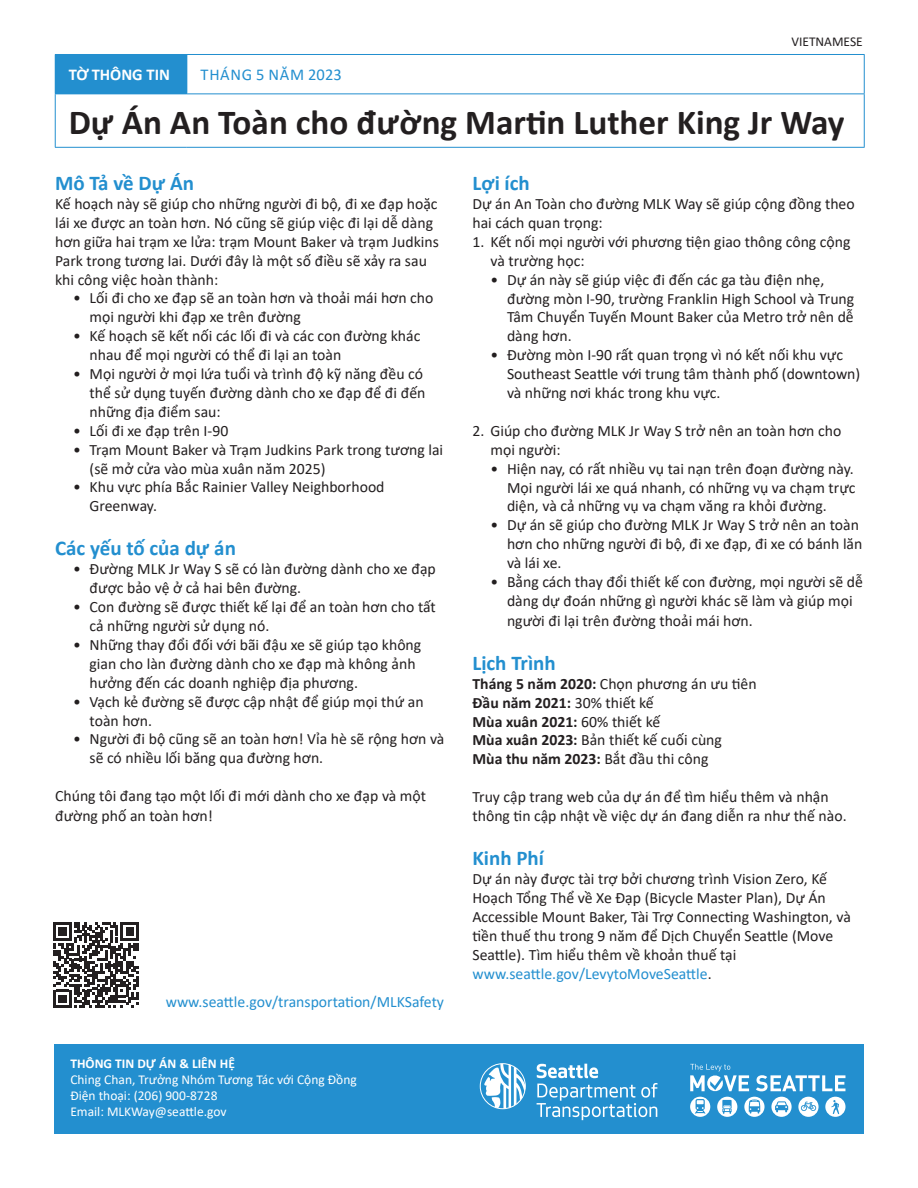
<style>
.page{position:relative;width:918px;height:1188px;background:#fff}
.page>*{position:absolute;margin:0;border:0;box-sizing:border-box;transform-origin:0 0}
.t1{font:700 35.25px "Calibri";color:#231f20}
.t2{font:700 21px "Calibri";color:#238fcf}
.t3{font:16.5px "Calibri";letter-spacing:.04em;color:#238fcf}
.t4{font:700 16.5px "Calibri";color:#fff}
.t5{font:15.75px/18.9px "Calibri";color:#231f20}
.t6{font:700 15.75px "Calibri";color:#231f20}
.t7{font:15.75px "Calibri";color:#238fcf}
.t8{font:13.5px "Calibri";color:#fff}
.t9{font:700 13.5px "Calibri";color:#fff}
.t10{font:13.5px "Calibri";color:#231f20}
.s1{font-weight:700}
.s2{font-weight:400}
.s3{color:#238fcf}
</style>
<div class="page">
<div style="left:54px;top:1044px;width:810px;height:90px;background:#238fcf"></div>
<svg style="left:756px;top:1075px;width:89px;height:16px"></svg>
<svg style="left:690px;top:1097px;width:20px;height:20px"></svg>
<svg style="left:717px;top:1097px;width:20px;height:20px"></svg>
<svg style="left:744px;top:1097px;width:21px;height:20px"></svg>
<svg style="left:771px;top:1097px;width:21px;height:20px"></svg>
<div style="left:798px;top:1097px;width:21px;height:20px;background:#fff;border-radius:50%"></div>
<div style="left:825px;top:1097px;width:21px;height:20px;background:#fff;border-radius:50%"></div>
<svg style="left:695px;top:1099px;width:11px;height:14px"></svg>
<svg style="left:749px;top:1100px;width:11px;height:14px"></svg>
<svg style="left:775px;top:1101px;width:13px;height:12px"></svg>
<svg style="left:801px;top:1102px;width:15px;height:9px"></svg>
<svg style="left:831px;top:1100px;width:8px;height:14px"></svg>
<svg style="left:722px;top:1100px;width:10px;height:14px"></svg>
<svg style="left:690px;top:1064px;width:59px;height:28px"></svg>
<svg style="left:537px;top:1064px;width:121px;height:56px"></svg>
<div style="left:480px;top:1063px;width:46px;height:46px;border:1px solid #fff;border-radius:50%"></div>
<svg style="left:484px;top:1064px;width:41px;height:45px"></svg>
<div style="left:55px;top:54px;width:132px;height:40px;background:#238fcf"></div>
<hr style="left:187px;top:54px;width:678px;height:1px;background:#238fcf">
<hr style="left:864px;top:55px;width:1px;height:38px;background:#238fcf">
<hr style="left:55px;top:94px;width:1px;height:53px;background:#238fcf">
<hr style="left:187px;top:93px;width:678px;height:1px;background:#238fcf">
<hr style="left:864px;top:94px;width:1px;height:53px;background:#238fcf">
<hr style="left:55px;top:147px;width:132px;height:1px;background:#238fcf">
<hr style="left:187px;top:147px;width:678px;height:1px;background:#238fcf">
<svg style="left:54px;top:922px;width:85px;height:86px"></svg>
<p class="t10" style="left:791px;top:32px;width:73px">VIETNAMESE</p>
<p class="t4" style="left:69px;top:63px;width:103px">TỜ THÔNG TIN</p>
<p class="t3" style="left:201px;top:63px;width:143px">THÁNG 5 NĂM 2023</p>
<p class="t1" style="left:69px;top:97px;width:777px">Dự Án An Toàn cho đường Martin Luther King Jr Way</p>
<p class="t2" style="left:55px;top:168px;width:140px">Mô Tả về Dự Án</p>
<p class="t5" style="left:55px;top:194px;width:385px">Kế hoạch này sẽ giúp cho những người đi bộ, đi xe đạp hoặc lái xe được an toàn hơn. Nó cũng sẽ giúp việc đi lại dễ dàng hơn giữa hai trạm xe lửa: trạm Mount Baker và trạm Judkins Park trong tương lai. Dưới đây là một số điều sẽ xảy ra sau khi công việc hoàn thành:</p>
<p class="t5" style="left:90px;top:288px;width:345px;text-indent:-16px">• Lối đi cho xe đạp sẽ an toàn hơn và thoải mái hơn cho mọi người khi đạp xe trên đường</p>
<p class="t5" style="left:90px;top:326px;width:332px;text-indent:-16px">• Kế hoạch sẽ kết nối các lối đi và các con đường khác nhau để mọi người có thể đi lại an toàn</p>
<p class="t5" style="left:90px;top:364px;width:338px;text-indent:-16px">• Mọi người ở mọi lứa tuổi và trình độ kỹ năng đều có thể sử dụng tuyến đường dành cho xe đạp để đi đến những địa điểm sau:</p>
<p class="t5" style="left:73px;top:421px;width:157px">• Lối đi xe đạp trên I-90</p>
<p class="t5" style="left:90px;top:440px;width:355px;text-indent:-16px">• Trạm Mount Baker và Trạm Judkins Park trong tương lai (sẽ mở cửa vào mùa xuân năm 2025)</p>
<p class="t5" style="left:90px;top:477px;width:296px;text-indent:-16px">• Khu vực phía Bắc Rainier Valley Neighborhood<br>Greenway.</p>
<p class="t2" style="left:55px;top:534px;width:182px">Các yếu tố của dự án</p>
<p class="t5" style="left:90px;top:559px;width:348px;text-indent:-16px">• Đường MLK Jr Way S sẽ có làn đường dành cho xe đạp được bảo vệ ở cả hai bên đường.</p>
<p class="t5" style="left:90px;top:597px;width:348px;text-indent:-16px">• Con đường sẽ được thiết kế lại để an toàn hơn cho tất cả những người sử dụng nó.</p>
<p class="t5" style="left:90px;top:635px;width:333px;text-indent:-16px">• Những thay đổi đối với bãi đậu xe sẽ giúp tạo không gian cho làn đường dành cho xe đạp mà không ảnh hưởng đến các doanh nghiệp địa phương.</p>
<p class="t5" style="left:90px;top:692px;width:336px;text-indent:-16px">• Vạch kẻ đường sẽ được cập nhật để giúp mọi thứ an toàn hơn.</p>
<p class="t5" style="left:90px;top:729px;width:356px;text-indent:-16px">• Người đi bộ cũng sẽ an toàn hơn! Vỉa hè sẽ rộng hơn và sẽ có nhiều lối băng qua đường hơn.</p>
<p class="t5" style="left:55px;top:786px;width:373px;line-height:19.8px">Chúng tôi đang tạo một lối đi mới dành cho xe đạp và một đường phố an toàn hơn!</p>
<p class="t7" style="left:166px;top:991px;width:280px">www.seattle.gov/transportation/MLKSafety</p>
<p class="t9" style="left:70px;top:1054px;width:166px">THÔNG TIN DỰ ÁN &amp; LIÊN HỆ</p>
<p class="t8" style="left:70px;top:1070px;width:288px">Ching Chan, Trưởng Nhóm Tương Tác với Cộng Đồng</p>
<p class="t8" style="left:70px;top:1086px;width:149px">Điện thoại: (206) 900-8728</p>
<p class="t8" style="left:70px;top:1102px;width:158px">Email: MLKWay@seattle.gov</p>
<p class="t2" style="left:472px;top:168px;width:59px">Lợi ích</p>
<p class="t5" style="left:472px;top:194px;width:384px">Dự án An Toàn cho đường MLK Way sẽ giúp cộng đồng theo hai cách quan trọng:</p>
<p class="t5" style="left:490px;top:232px;width:361px;text-indent:-18px">1. Kết nối mọi người với phương tiện giao thông công cộng và trường học:</p>
<p class="t5" style="left:507px;top:270px;width:349px;text-indent:-16px">• Dự án này sẽ giúp việc đi đến các ga tàu điện nhẹ, đường mòn I-90, trường Franklin High School và Trung Tâm Chuyển Tuyến Mount Baker của Metro trở nên dễ dàng hơn.</p>
<p class="t5" style="left:507px;top:345px;width:355px;text-indent:-16px">• Đường mòn I-90 rất quan trọng vì nó kết nối khu vực<br>Southeast Seattle với trung tâm thành phố (downtown) và những nơi khác trong khu vực.</p>
<p class="t5" style="left:490px;top:421px;width:352px;text-indent:-18px">2. Giúp cho đường MLK Jr Way S trở nên an toàn hơn cho mọi người:</p>
<p class="t5" style="left:507px;top:459px;width:350px;text-align:justify;text-indent:-16px">• Hiện nay, có rất nhiều vụ tai nạn trên đoạn đường này.<br>Mọi người lái xe quá nhanh, có những vụ va chạm trực diện, và cả những vụ va chạm văng ra khỏi đường.</p>
<p class="t5" style="left:507px;top:515px;width:357px;text-indent:-16px">• Dự án sẽ giúp cho đường MLK Jr Way S trở nên an toàn hơn cho những người đi bộ, đi xe đạp, đi xe có bánh lăn và lái xe.</p>
<p class="t5" style="left:507px;top:572px;width:357px;line-height:19.4px;text-indent:-16px">• Bằng cách thay đổi thiết kế con đường, mọi người sẽ dễ dàng dự đoán những gì người khác sẽ làm và giúp mọi người đi lại trên đường thoải mái hơn.</p>
<p class="t2" style="left:472px;top:648px;width:85px">Lịch Trình</p>
<p class="t5" style="left:472px;top:674px;width:286px"><span class="s1">Tháng 5 năm 2020:</span> Chọn phương án ưu tiên</p>
<p class="t6" style="left:472px;top:691px;width:183px">Đầu năm 2021: <span class="s2">30% thiết kế</span></p>
<p class="t6" style="left:472px;top:710px;width:189px">Mùa xuân 2021: <span class="s2">60% thiết kế</span></p>
<p class="t5" style="left:472px;top:730px;width:251px"><span class="s1">Mùa xuân 2023:</span> Bản thiết kế cuối cùng</p>
<p class="t6" style="left:472px;top:748px;width:238px">Mùa thu năm 2023: <span class="s2">Bắt đầu thi công</span></p>
<p class="t5" style="left:472px;top:787px;width:376px">Truy cập trang web của dự án để tìm hiểu thêm và nhận thông tin cập nhật về việc dự án đang diễn ra như thế nào.</p>
<p class="t2" style="left:472px;top:843px;width:73px">Kinh Phí</p>
<p class="t5" style="left:472px;top:869px;width:380px">Dự án này được tài trợ bởi chương trình Vision Zero, Kế Hoạch Tổng Thể về Xe Đạp (Bicycle Master Plan), Dự Án Accessible Mount Baker, Tài Trợ Connecting Washington, và tiền thuế thu trong 9 năm để Dịch Chuyển Seattle (Move Seattle). Tìm hiểu thêm về khoản thuế tại <span class="s3">www.seattle.gov/LevytoMoveSeattle</span>.</p>
</div>
